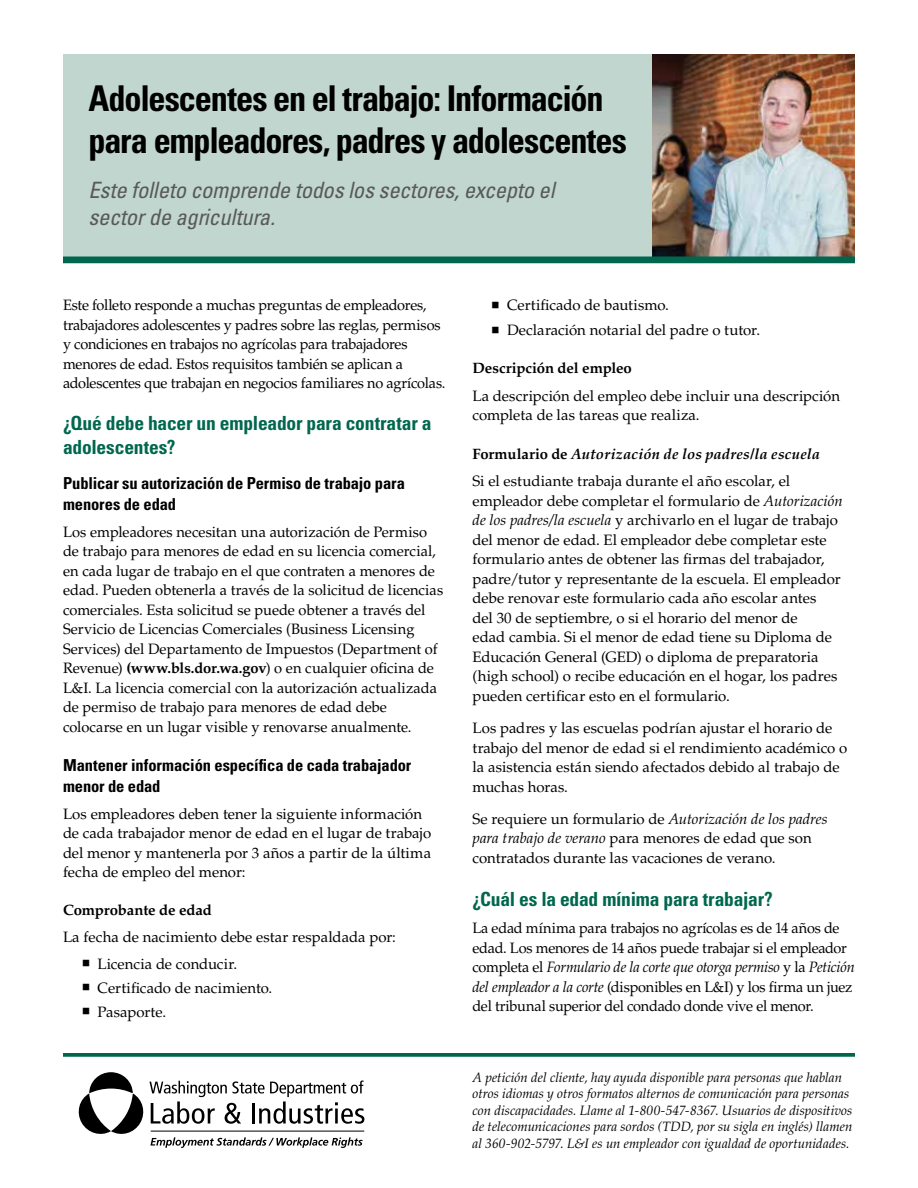
<style>
.page{position:relative;width:918px;height:1188px;background:#fff}
.page>*{position:absolute;margin:0;border:0;box-sizing:border-box;transform-origin:0 0}
.t1{font:700 condensed 35.55px/42.6px "Univers LT Std";letter-spacing:-.035em;color:#000;scale:.96 1}
.Subtitle{font:italic condensed 22.5px/27px "Univers LT Std";letter-spacing:-.01em;color:#58595b}
.Subhead_Level_1{font:700 condensed 19.5px/24px "Univers LT Std";letter-spacing:-.01em;color:#00674e}
.Subhead_Level_2{font:700 condensed 16.5px/21px "Univers LT Std";letter-spacing:-.005em;color:#000}
.Body_-_10{font:15px/19.5px "Palatino LT Std";letter-spacing:-.005em;color:#000}
.Subhead_Level_3{font:italic 700 15px "Palatino LT Std";letter-spacing:.01em;color:#000}
.Subhead_Level_3-2{font:700 15px "Palatino LT Std";letter-spacing:-.01em;color:#000}
.ADA_Statement{font:italic 13.5px/16.5px "Palatino LT Std";letter-spacing:.005em;color:#000}
.s1{font-weight:700}
.s2{font-style:normal}
.s3{font-style:italic}
</style>
<div class="page">
<svg style="left:79px;top:1072px;width:285px;height:76px"></svg>
<div style="left:63px;top:54px;width:589px;height:202px;background:#c1d6ce"></div>
<img style="left:652px;top:54px;width:203px;height:202px">
<div style="left:63px;top:256px;width:792px;height:7px;background:#00674e"></div>
<svg style="left:63px;top:1053px;width:792px;height:4px;background:#0f7058"></svg>
<h1 class="t1" style="left:88px;top:77px;width:562px">Adolescentes en el trabajo: Información para empleadores, padres y adolescentes</h1>
<h2 class="Subtitle" style="left:88px;top:177px;width:468px">Este folleto comprende todos los sectores, excepto el sector de agricultura.</h2>
<p class="Body_-_10" style="left:63px;top:296px;width:384px">Este folleto responde a muchas preguntas de empleadores, trabajadores adolescentes y padres sobre las reglas, permisos y condiciones en trabajos no agrícolas para trabajadores menores de edad. Estos requisitos también se aplican a adolescentes que trabajan en negocios familiares no agrícolas.</p>
<h3 class="Subhead_Level_1" style="left:63px;top:411px;width:370px">¿Qué debe hacer un empleador para contratar a adolescentes?</h3>
<h4 class="Subhead_Level_2" style="left:63px;top:472px;width:343px">Publicar su autorización de Permiso de trabajo para menores de edad</h4>
<p class="Body_-_10" style="left:63px;top:522px;width:382px">Los empleadores necesitan una autorización de Permiso de trabajo para menores de edad en su licencia comercial, en cada lugar de trabajo en el que contraten a menores de edad. Pueden obtenerla a través de la solicitud de licencias comerciales. Esta solicitud se puede obtener a través del Servicio de Licencias Comerciales (Business Licensing Services) del Departamento de Impuestos (Department of Revenue) <span class="s1">(www.bls.dor.wa.gov</span>) o en cualquier oficina de L&amp;I. La licencia comercial con la autorización actualizada de permiso de trabajo para menores de edad debe colocarse en un lugar visible y renovarse anualmente.</p>
<h4 class="Subhead_Level_2" style="left:63px;top:754px;width:350px">Mantener información específica de cada trabajador menor de edad</h4>
<p class="Body_-_10" style="left:63px;top:804px;width:370px">Los empleadores deben tener la siguiente información de cada trabajador menor de edad en el lugar de trabajo del menor y mantenerla por 3 años a partir de la última fecha de empleo del menor:</p>
<h5 class="Subhead_Level_3-2" style="left:63px;top:901px;width:151px">Comprobante de edad</h5>
<p class="Body_-_10" style="left:63px;top:927px;width:335px">La fecha de nacimiento debe estar respaldada por:</p>
<p class="Body_-_10" style="left:98px;top:954px;width:141px">Licencia de conducir.</p>
<p class="Body_-_10" style="left:98px;top:978px;width:176px">Certificado de nacimiento.</p>
<p class="Body_-_10" style="left:98px;top:1002px;width:70px">Pasaporte.</p>
<p class="Body_-_10" style="left:507px;top:296px;width:164px">Certificado de bautismo.</p>
<p class="Body_-_10" style="left:507px;top:320px;width:255px">Declaración notarial del padre o tutor.</p>
<h5 class="Subhead_Level_3-2" style="left:472px;top:359px;width:161px">Descripción del empleo</h5>
<p class="Body_-_10" style="left:472px;top:386px;width:369px">La descripción del empleo debe incluir una descripción completa de las tareas que realiza.</p>
<h5 class="Subhead_Level_3" style="left:472px;top:445px;width:349px"><span class="s2">Formulario de</span> Autorización de los padres/la escuela</h5>
<p class="Body_-_10" style="left:472px;top:472px;width:372px">Si el estudiante trabaja durante el año escolar, el empleador debe completar el formulario de <span class="s3">Autorización de los padres/la escuela</span> y archivarlo en el lugar de trabajo del menor de edad. El empleador debe completar este formulario antes de obtener las firmas del trabajador, padre/tutor y representante de la escuela. El empleador debe renovar este formulario cada año escolar antes<br>del 30 de septiembre, o si el horario del menor de<br>edad cambia. Si el menor de edad tiene su Diploma de Educación General (GED) o diploma de preparatoria (high school) o recibe educación en el hogar, los padres pueden certificar esto en el formulario.</p>
<p class="Body_-_10" style="left:472px;top:719px;width:376px">Los padres y las escuelas podrían ajustar el horario de trabajo del menor de edad si el rendimiento académico o la asistencia están siendo afectados debido al trabajo de muchas horas.</p>
<p class="Body_-_10" style="left:472px;top:809px;width:357px">Se requiere un formulario de <span class="s3">Autorización de los padres para trabajo de verano</span> para menores de edad que son contratados durante las vacaciones de verano.</p>
<h3 class="Subhead_Level_1" style="left:472px;top:887px;width:302px">¿Cuál es la edad mínima para trabajar?</h3>
<p class="Body_-_10" style="left:472px;top:919px;width:384px">La edad mínima para trabajos no agrícolas es de 14 años de edad. Los menores de 14 años puede trabajar si el empleador completa el <span class="s3">Formulario de la corte que otorga permiso</span> y la <span class="s3">Petición del empleador a la corte</span> (disponibles en L&amp;I) y los firma un juez del tribunal superior del condado donde vive el menor.</p>
<p class="ADA_Statement" style="left:472px;top:1069px;width:382px">A petición del cliente, hay ayuda disponible para personas que hablan otros idiomas y otros formatos alternos de comunicación para personas con discapacidades. Llame al 1-800-547-8367. Usuarios de dispositivos de telecomunicaciones para sordos (TDD, por su sigla en inglés) llamen al 360-902-5797. L&amp;I es un empleador con igualdad de oportunidades.</p>
</div>
